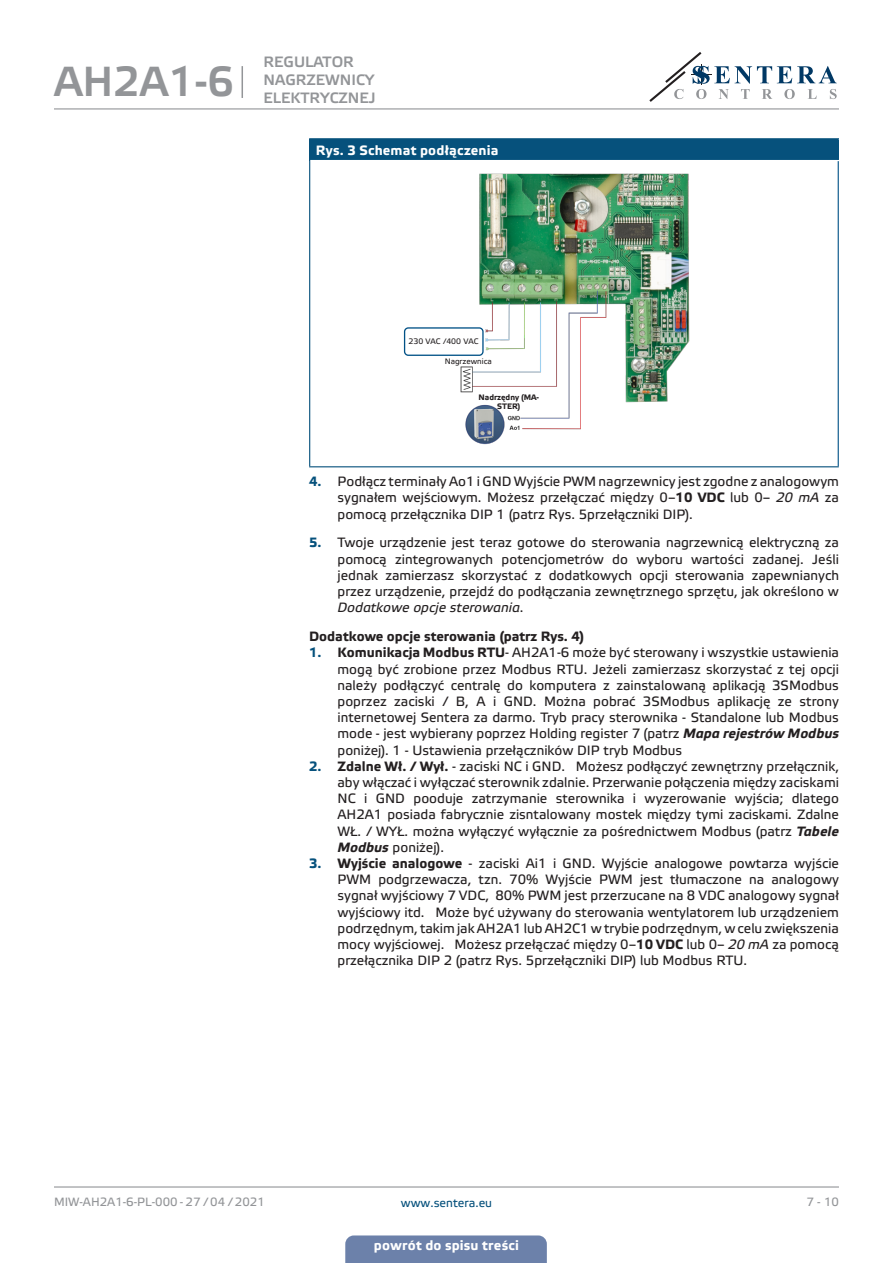
<style>
.page{position:relative;width:893px;height:1263px;background:#fff}
.page>*{position:absolute;margin:0;border:0;box-sizing:border-box;transform-origin:0 0}
.t1{font:42px "Etelka Medium Pro";color:#939598}
.t2{font:15px/18px "Etelka Medium Pro";color:#939598}
.t3{font:13.5px/16.2px "Etelka Text Pro";color:#231f20;text-align:justify}
.table_text{font:700 13.5px "Etelka Text Pro";letter-spacing:.015em;color:#fff}
.Numbering{font:700 13.5px "Etelka Text Pro";color:#231f20}
.t4{font:12px "Etelka Text Pro";color:#939598}
.t5{font:12px "Etelka Text Pro";color:#06517c}
.t6{font:7.95px "Etelka Text Pro";color:#231f20}
.t7{font:700 7.95px/9.4px "Etelka Text Pro";color:#231f20;text-align:center}
.s1{font-weight:700;color:#06517c}
.s2{font-weight:700}
.s3{font-style:italic}
.s4{font-weight:700;font-style:italic}
</style>
<div class="page">
<hr style="left:54px;top:108px;width:785px;height:1px;background:#939598">
<hr style="left:54px;top:1186px;width:785px;height:1px;background:#939598">
<svg style="left:649px;top:52px;width:188px;height:50px"></svg>
<div style="left:345px;top:1235px;width:202px;height:28px;background:#6c81aa"></div>
<div style="left:310px;top:139px;width:528px;height:21px;background:#06517c"></div>
<hr style="left:309px;top:138px;width:530px;height:1px;background:#06517c">
<svg style="left:309px;top:139px;width:1px;height:21px"></svg>
<hr style="left:309px;top:160px;width:1px;height:306px;background:#06517c">
<hr style="left:309px;top:466px;width:530px;height:1px;background:#06517c">
<hr style="left:838px;top:161px;width:1px;height:305px;background:#015186">
<hr style="left:837px;top:139px;width:2px;height:21px;background:#06517c">
<img style="left:460px;top:173px;width:230px;height:272px">
<div style="left:405px;top:328px;width:78px;height:27px;background:#fff;border-radius:4px"></div>
<div style="left:404px;top:327px;width:80px;height:29px;border:1px solid #015186;border-radius:4px"></div>
<hr style="left:242px;top:66px;width:1px;height:32px;background:#939598">
<h1 class="t1" style="left:54px;top:59px;width:181px">AH2A1-6</h1>
<p class="t2" style="left:264px;top:54px;width:114px">REGULATOR<br>NAGRZEWNICY<br>ELEKTRYCZNEJ</p>
<p class="table_text" style="left:316px;top:142px;width:184px">Rys. 3 Schemat podłączenia</p>
<p class="t6" style="left:408px;top:337px;width:72px">230 VAC /400 VAC</p>
<p class="t6" style="left:445px;top:357px;width:49px">Nagrzewnica</p>
<p class="t7" style="left:479px;top:393px;width:62px">Nadrzędny (MA-<br>STER)</p>
<p class="t3" style="left:338px;top:474px;width:503px;text-indent:-28px"><span class="s1">4.</span> Podłącz terminały Ao1 i GND Wyjście PWM nagrzewnicy jest zgodne z analogowym sygnałem wejściowym. Możesz przełączać między 0–<span class="s2">10 VDC</span> lub 0– <span class="s3">20 mA</span> za pomocą przełącznika DIP 1 (patrz Rys. 5przełączniki DIP).</p>
<p class="t3" style="left:338px;top:535px;width:503px;text-indent:-28px"><span class="s1">5.</span> Twoje urządzenie jest teraz gotowe do sterowania nagrzewnicą elektryczną za pomocą zintegrowanych potencjometrów do wyboru wartości zadanej. Jeśli jednak zamierzasz skorzystać z dodatkowych opcji sterowania zapewnianych przez urządzenie, przejdź do podłączania zewnętrznego sprzętu, jak określono w <span class="s3">Dodatkowe opcje sterowania</span>.</p>
<p class="Numbering" style="left:309px;top:629px;width:277px">Dodatkowe opcje sterowania (patrz Rys. 4)</p>
<p class="t3" style="left:338px;top:645px;width:503px;text-indent:-28px"><span class="s1">1.</span> <span class="s2">Komunikacja Modbus RTU</span>- AH2A1-6 może być sterowany i wszystkie ustawienia mogą być zrobione przez Modbus RTU. Jeżeli zamierzasz skorzystać z tej opcji należy podłączyć centralę do komputera z zainstalowaną aplikacją 3SModbus poprzez zaciski / B, A i GND. Można pobrać 3SModbus aplikację ze strony internetowej Sentera za darmo. Tryb pracy sterownika - Standalone lub Modbus mode - jest wybierany poprzez Holding register 7 (patrz <span class="s4">Mapa rejestrów Modbus </span>poniżej). 1 - Ustawienia przełączników DIP tryb Modbus</p>
<p class="t3" style="left:338px;top:759px;width:503px;text-indent:-28px"><span class="s1">2.</span> <span class="s2">Zdalne Wł. / Wył.</span> - zaciski NC i GND. Możesz podłączyć zewnętrzny przełącznik, aby włączać i wyłączać sterownik zdalnie. Przerwanie połączenia między zaciskami NC i GND pooduje zatrzymanie sterownika i wyzerowanie wyjścia; dlatego AH2A1 posiada fabrycznie zisntalowany mostek między tymi zaciskami. Zdalne WŁ. / WYŁ. można wyłączyć wyłącznie za pośrednictwem Modbus (patrz <span class="s4">Tabele Modbus</span> poniżej).</p>
<p class="t3" style="left:338px;top:856px;width:503px;text-indent:-28px"><span class="s1">3.</span> <span class="s2">Wyjście analogowe</span> - zaciski Ai1 i GND. Wyjście analogowe powtarza wyjście PWM podgrzewacza, tzn. 70% Wyjście PWM jest tłumaczone na analogowy sygnał wyjściowy 7 VDC, 80% PWM jest przerzucane na 8 VDC analogowy sygnał wyjściowy itd. Może być używany do sterowania wentylatorem lub urządzeniem podrzędnym, takim jak AH2A1 lub AH2C1 w trybie podrzędnym, w celu zwiększenia mocy wyjściowej. Możesz przełączać między 0–<span class="s2">10 VDC</span> lub 0– <span class="s3">20 mA</span> za pomocą przełącznika DIP 2 (patrz Rys. 5przełączniki DIP) lub Modbus RTU.</p>
<p class="t4" style="left:54px;top:1195px;width:212px">MIW-AH2A1-6-PL-000 - 27 / 04 / 2021</p>
<p class="t5" style="left:401px;top:1196px;width:93px">www.sentera.eu</p>
<p class="t4" style="left:806px;top:1195px;width:34px">7 - 10</p>
<p class="table_text" style="left:374px;top:1238px;width:147px">powrót do spisu treści</p>
</div>
